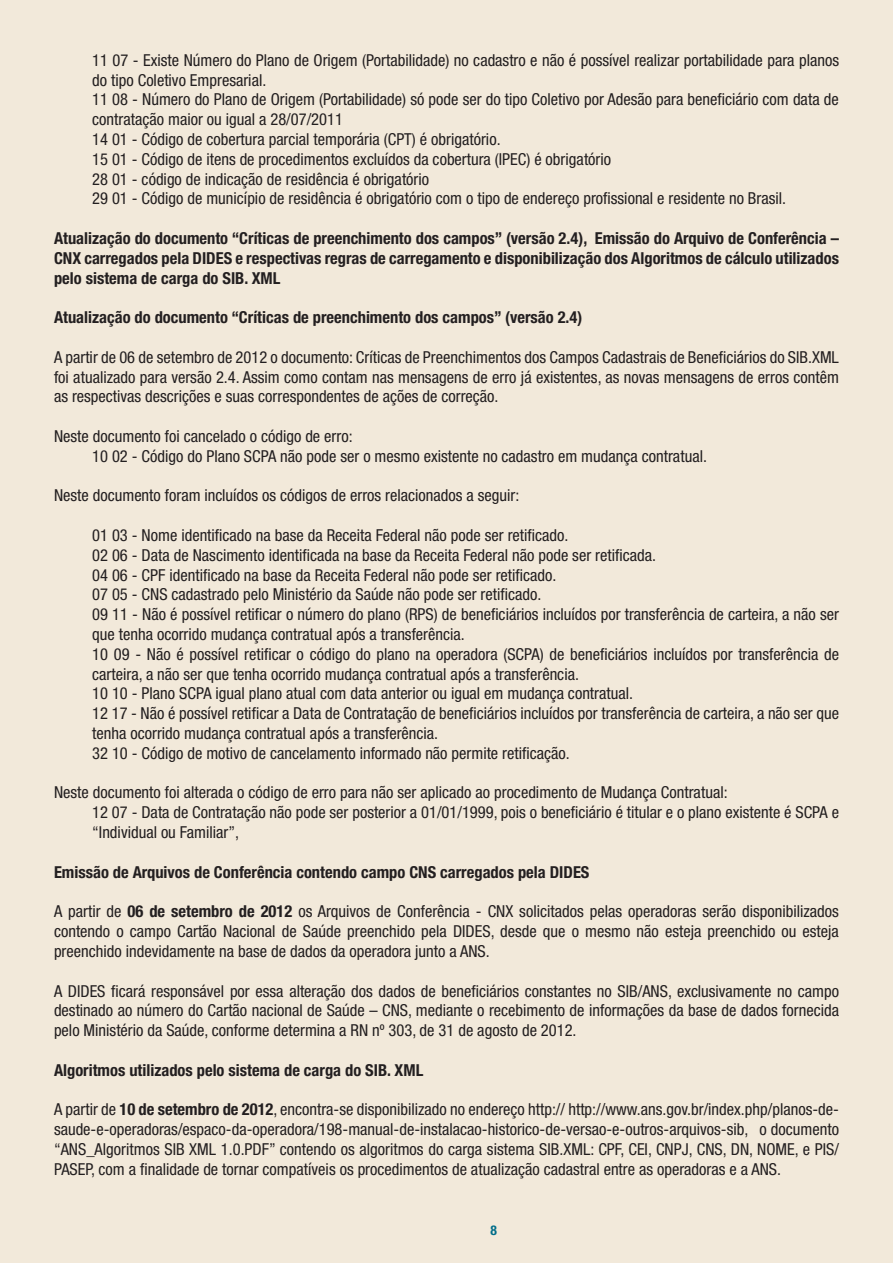
<style>
.page{position:relative;width:893px;height:1263px;background:#f2e9da}
.page>*{position:absolute;margin:0;border:0;box-sizing:border-box;transform-origin:0 0}
.t1{font:condensed 16.5px/19.8px "Helvetica Neue LT Std";color:#231f20}
.t2{font:700 condensed 16.5px/19.8px "Helvetica Neue LT Std";color:#231f20;text-align:justify}
.t3{font:700 condensed 13.5px "Helvetica Neue LT Std";color:#006d89}
.s1{font-weight:700}
</style>
<div class="page">
<p class="t1" style="left:92px;top:50px;width:748px">11 07 - Existe Número do Plano de Origem (Portabilidade) no cadastro e não é possível realizar portabilidade para planos do tipo Coletivo Empresarial.<br>11 08 - Número do Plano de Origem (Portabilidade) só pode ser do tipo Coletivo por Adesão para beneficiário com data de contratação maior ou igual a 28/07/2011<br>14 01 - Código de cobertura parcial temporária (CPT) é obrigatório.<br>15 01 - Código de itens de procedimentos excluídos da cobertura (IPEC) é obrigatório<br>28 01 - código de indicação de residência é obrigatório<br>29 01 - Código de município de residência é obrigatório com o tipo de endereço profissional e residente no Brasil.</p>
<p class="t2" style="left:54px;top:228px;width:786px">Atualização do documento “Críticas de preenchimento dos campos” (versão 2.4), Emissão do Arquivo de Conferência – CNX carregados pela DIDES e respectivas regras de carregamento e disponibilização dos Algoritmos de cálculo utilizados pelo sistema de carga do SIB. XML</p>
<p class="t2" style="left:54px;top:307px;width:530px">Atualização do documento “Críticas de preenchimento dos campos” (versão 2.4)</p>
<p class="t1" style="left:54px;top:347px;width:786px;text-align:justify">A partir de 06 de setembro de 2012 o documento: Críticas de Preenchimentos dos Campos Cadastrais de Beneficiários do SIB.XML foi atualizado para versão 2.4. Assim como contam nas mensagens de erro já existentes, as novas mensagens de erros contêm as respectivas descrições e suas correspondentes de ações de correção.</p>
<p class="t1" style="left:92px;top:426px;width:616px;text-indent:-38px">Neste documento foi cancelado o código de erro:<br>10 02 - Código do Plano SCPA não pode ser o mesmo existente no cadastro em mudança contratual.</p>
<p class="t1" style="left:54px;top:486px;width:467px">Neste documento foram incluídos os códigos de erros relacionados a seguir:</p>
<p class="t1" style="left:92px;top:525px;width:748px">01 03 - Nome identificado na base da Receita Federal não pode ser retificado.<br>02 06 - Data de Nascimento identificada na base da Receita Federal não pode ser retificada.<br>04 06 - CPF identificado na base da Receita Federal não pode ser retificado.<br>07 05 - CNS cadastrado pelo Ministério da Saúde não pode ser retificado.<br>09 11 - Não é possível retificar o número do plano (RPS) de beneficiários incluídos por transferência de carteira, a não ser que tenha ocorrido mudança contratual após a transferência.<br>10 09 - Não é possível retificar o código do plano na operadora (SCPA) de beneficiários incluídos por transferência de carteira, a não ser que tenha ocorrido mudança contratual após a transferência.<br>10 10 - Plano SCPA igual plano atual com data anterior ou igual em mudança contratual.<br>12 17 - Não é possível retificar a Data de Contratação de beneficiários incluídos por transferência de carteira, a não ser que tenha ocorrido mudança contratual após a transferência.<br>32 10 - Código de motivo de cancelamento informado não permite retificação.</p>
<p class="t1" style="left:92px;top:783px;width:748px;text-indent:-38px">Neste documento foi alterada o código de erro para não ser aplicado ao procedimento de Mudança Contratual:<br>12 07 - Data de Contratação não pode ser posterior a 01/01/1999, pois o beneficiário é titular e o plano existente é SCPA e “Individual ou Familiar”,</p>
<p class="t2" style="left:54px;top:862px;width:537px">Emissão de Arquivos de Conferência contendo campo CNS carregados pela DIDES</p>
<p class="t1" style="left:54px;top:901px;width:786px;text-align:justify">A partir de <span class="s1">06 de setembro de 2012</span> os Arquivos de Conferência - CNX solicitados pelas operadoras serão disponibilizados contendo o campo Cartão Nacional de Saúde preenchido pela DIDES, desde que o mesmo não esteja preenchido ou esteja preenchido indevidamente na base de dados da operadora junto a ANS.</p>
<p class="t1" style="left:54px;top:981px;width:786px;text-align:justify">A DIDES ficará responsável por essa alteração dos dados de beneficiários constantes no SIB/ANS, exclusivamente no campo destinado ao número do Cartão nacional de Saúde – CNS, mediante o recebimento de informações da base de dados fornecida pelo Ministério da Saúde, conforme determina a RN nº 303, de 31 de agosto de 2012.</p>
<p class="t2" style="left:54px;top:1060px;width:371px">Algoritmos utilizados pelo sistema de carga do SIB. XML</p>
<p class="t1" style="left:54px;top:1099px;width:787px;text-align:justify">A partir de <span class="s1">10 de setembro de 2012</span>, encontra-se disponibilizado no endereço http:// http://www.ans.gov.br/index.php/planos-de&shy;saude-e-operadoras/espaco-da-operadora/198-manual-de-instalacao-historico-de-versao-e-outros-arquivos-sib, o documento “ANS_Algoritmos SIB XML 1.0.PDF” contendo os algoritmos do carga sistema SIB.XML: CPF, CEI, CNPJ, CNS, DN, NOME, e PIS/ PASEP, com a finalidade de tornar compatíveis os procedimentos de atualização cadastral entre as operadoras e a ANS.</p>
<p class="t3" style="left:490px;top:1221px;width:8px">8</p>
</div>
